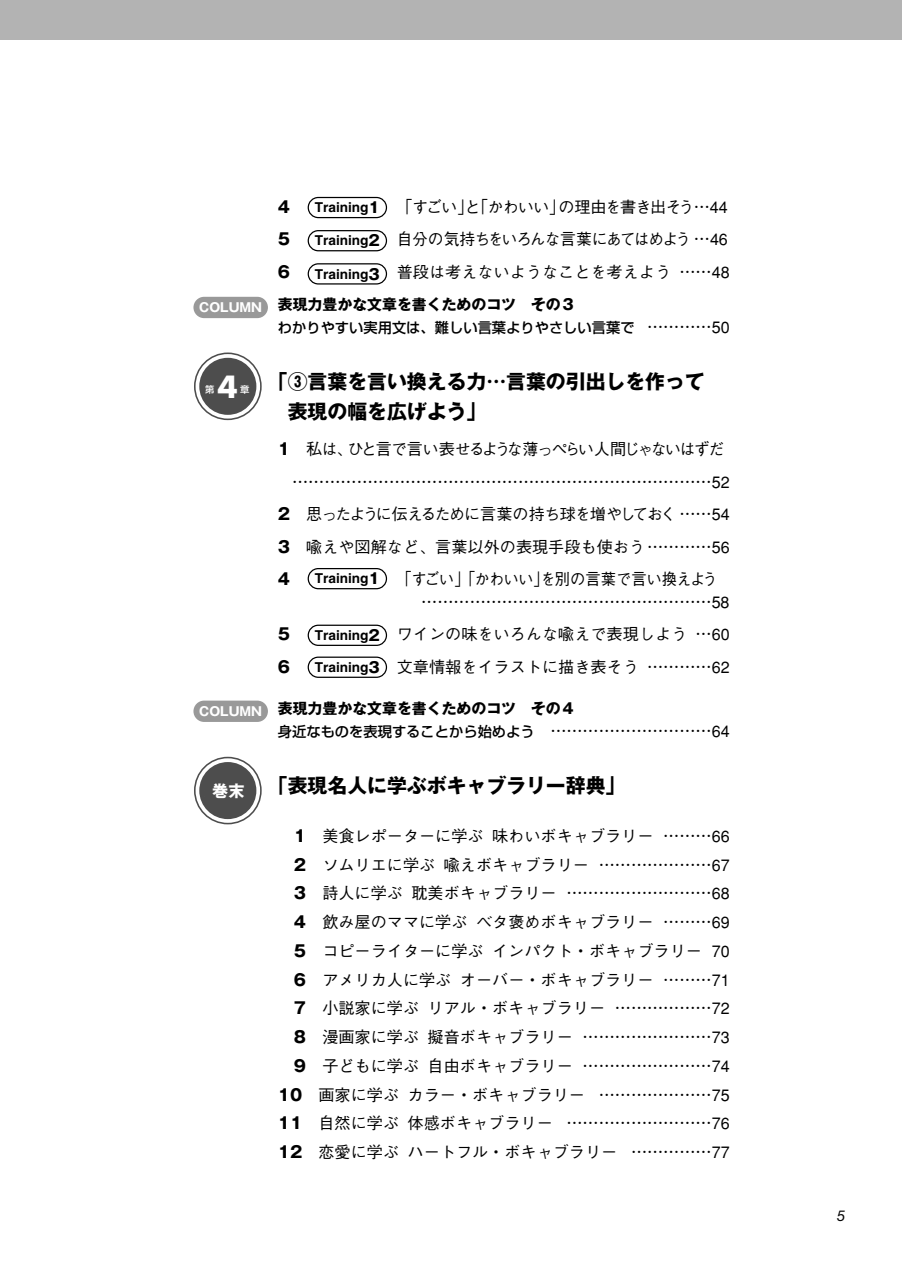
<style>
.page{position:relative;width:902px;height:1274px;background:#fff}
.page>*{position:absolute;margin:0;border:0;box-sizing:border-box;transform-origin:0 0}
.t1{font:700 29.75px "Futura";color:#fff}
.t2{font:700 19.78px/29.8px "Gothic MB101";color:#000}
.t3{font:500 16.1px/28.7px "Gothic BBB";color:#000;text-align:right}
.t4{font:500 16.1px "Gothic BBB";letter-spacing:-.06em;color:#000}
.t5{font:500 16.1px/22.6px "Gothic BBB";letter-spacing:-.045em;color:#000;scale:.95 1}
.t6{font:500 16.1px "Gothic BBB";letter-spacing:-.105em;color:#000}
.t7{font:500 16.1px "Gothic BBB";letter-spacing:-.065em;color:#000}
.t8{font:700 16.1px "Gothic MB101";color:#000}
.t9{font:700 16.1px "Gothic MB101";color:#fff}
.t10{font:700 14.88px "Gothic MB101";color:#000}
.t11{font:italic 14.88px "Helvetica Neue";color:#000}
.t12{font:500 14.17px "Shin Go";color:#000}
.t13{font:13.65px "Midashi Go MB31";color:#000}
.t14{font:700 12.42px "Gothic MB101";color:#fff}
.t15{font:500 9.28px "Shin Go";color:#fff}
.s1{font-family:"Gothic BBB";font-size:16.1px}
.s2{font-family:"Gothic MB101";font-weight:700}
.s3{font-family:"Gothic MB101";font-weight:700;font-size:14.88px}
</style>
<div class="page">
<div style="left:0;top:0;width:901px;height:40px;background:#b3b3b3"></div>
<div style="left:307px;top:230px;width:80px;height:21px;border:1px solid #000;border-radius:10px"></div>
<div style="left:307px;top:263px;width:80px;height:22px;border:1px solid #000;border-radius:10px"></div>
<div style="left:307px;top:568px;width:80px;height:21px;border:1px solid #000;border-radius:10px"></div>
<div style="left:307px;top:197px;width:80px;height:21px;border:1px solid #000;border-radius:10px"></div>
<div style="left:307px;top:625px;width:80px;height:21px;border:1px solid #000;border-radius:10px"></div>
<div style="left:307px;top:657px;width:80px;height:21px;border:1px solid #000;border-radius:10px"></div>
<svg style="left:194px;top:353px;width:67px;height:67px"></svg>
<svg style="left:195px;top:354px;width:65px;height:65px"></svg>
<div style="left:199px;top:358px;width:57px;height:57px;background:#4d4d4d;border-radius:50%"></div>
<svg style="left:194px;top:757px;width:67px;height:67px"></svg>
<svg style="left:195px;top:758px;width:65px;height:65px"></svg>
<div style="left:199px;top:762px;width:57px;height:57px;background:#4d4d4d;border-radius:50%"></div>
<div style="left:193px;top:701px;width:75px;height:21px;background:#999;border-radius:11px"></div>
<div style="left:193px;top:297px;width:75px;height:21px;background:#999;border-radius:11px"></div>
<p class="t14" style="left:199px;top:303px;width:64px">COLUMN</p>
<h1 class="t1" style="left:217px;top:373px;width:22px">4</h1>
<p class="t15" style="left:205px;top:386px;width:11px">第</p>
<p class="t15" style="left:240px;top:386px;width:11px">章</p>
<p class="t14" style="left:199px;top:707px;width:64px">COLUMN</p>
<p class="t9" style="left:212px;top:785px;width:34px">巻末</p>
<p class="t15" style="left:205px;top:790px;width:11px">第</p>
<p class="t15" style="left:240px;top:790px;width:11px">章</p>
<p class="t8" style="left:278px;top:201px;width:14px">4</p>
<p class="t4" style="left:397px;top:201px;width:332px">「すごい」と「かわいい」の理由を書き出そう…44</p>
<p class="t8" style="left:278px;top:233px;width:14px">5</p>
<p class="t4" style="left:397px;top:233px;width:332px">自分の気持ちをいろんな言葉にあてはめよう …46</p>
<p class="t8" style="left:278px;top:266px;width:14px">6</p>
<p class="t3" style="left:397px;top:260px;width:334px">普段は考えないようなことを考えよう ……48</p>
<p class="t10" style="left:278px;top:299px;width:297px">表現力豊かな文章を書くためのコツ　その3</p>
<p class="t12" style="left:278px;top:322px;width:453px">わかりやすい実用文は、難しい言葉よりやさしい言葉で <span class="s1">…………50</span></p>
<p class="t2" style="left:288px;top:370px;width:418px;text-indent:-20px">「③言葉を言い換える力…言葉の引出しを作って表現の幅を広げよう」</p>
<p class="t6" style="left:278px;top:443px;width:448px"><span class="s2">1</span> 私は、ひと言で言い表せるような薄っぺらい人間じゃないはずだ</p>
<p class="t3" style="left:292px;top:470px;width:439px">……………………………………………………………………52</p>
<p class="t7" style="left:278px;top:508px;width:453px"><span class="s2">2</span> 思ったように伝えるために言葉の持ち球を増やしておく ……54</p>
<p class="t3" style="left:278px;top:535px;width:453px"><span class="s2">3</span> 喩えや図解など、言葉以外の表現手段も使おう…………56</p>
<p class="t8" style="left:278px;top:573px;width:14px">4</p>
<p class="t5" style="left:421px;top:570px;width:326px;text-indent:-24px">「すごい」「かわいい」を別の言葉で言い換えよう………………………………………………58</p>
<p class="t8" style="left:278px;top:628px;width:14px">5</p>
<p class="t3" style="left:397px;top:622px;width:334px">ワインの味をいろんな喩えで表現しよう …60</p>
<p class="t8" style="left:278px;top:661px;width:14px">6</p>
<p class="t3" style="left:397px;top:655px;width:334px">文章情報をイラストに描き表そう …………62</p>
<p class="t10" style="left:278px;top:703px;width:297px">表現力豊かな文章を書くためのコツ　その4</p>
<p class="t12" style="left:278px;top:726px;width:453px">身近なものを表現することから始めよう <span class="s1">…………………………64</span></p>
<p class="t2" style="left:268px;top:774px;width:359px">「表現名人に学ぶボキャブラリー辞典」</p>
<p class="t3" style="left:278px;top:824px;width:453px"><span class="s2">1</span> 美食レポーターに学ぶ味わいボキャブラリー ………66<br><span class="s2">2</span> ソムリエに学ぶ喩えボキャブラリー …………………67<br><span class="s2">3</span> 詩人に学ぶ耽美ボキャブラリー ………………………68<br><span class="s2">4</span> 飲み屋のママに学ぶベタ褒めボキャブラリー ………69<br><span class="s2">5</span> コピーライターに学ぶインパクト・ボキャブラリー 70<br><span class="s2">6</span> アメリカ人に学ぶオーバー・ボキャブラリー ………71<br><span class="s2">7</span> 小説家に学ぶリアル・ボキャブラリー ………………72<br><span class="s2">8</span> 漫画家に学ぶ擬音ボキャブラリー ……………………73<br><span class="s2">9</span> 子どもに学ぶ自由ボキャブラリー ……………………74<br><span class="s2">10</span> 画家に学ぶカラー・ボキャブラリー …………………75<br><span class="s2">11</span> 自然に学ぶ体感ボキャブラリー ………………………76<br><span class="s2">12</span> 恋愛に学ぶハートフル・ボキャブラリー ……………77</p>
<p class="t13" style="left:315px;top:202px;width:67px">Training<span class="s3">1</span></p>
<p class="t13" style="left:315px;top:235px;width:67px">Training<span class="s3">2</span></p>
<p class="t13" style="left:315px;top:268px;width:67px">Training<span class="s3">3</span></p>
<p class="t13" style="left:315px;top:573px;width:67px">Training<span class="s3">1</span></p>
<p class="t13" style="left:315px;top:630px;width:67px">Training<span class="s3">2</span></p>
<p class="t13" style="left:315px;top:662px;width:67px">Training<span class="s3">3</span></p>
<p class="t11" style="left:837px;top:1210px;width:10px">5</p>
</div>
